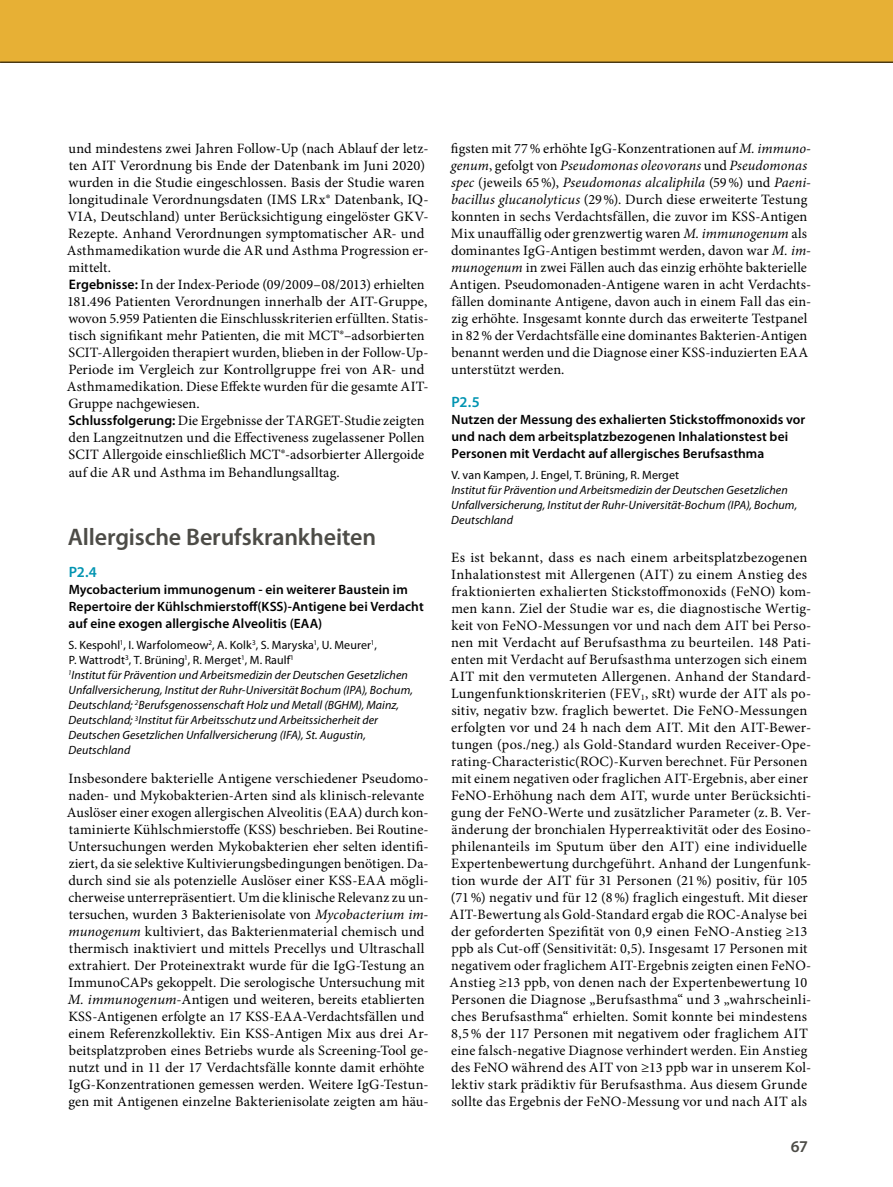
<style>
.page{position:relative;width:893px;height:1187px;background:#fff}
.page>*{position:absolute;margin:0;border:0;box-sizing:border-box;transform-origin:0 0}
.SectionHeading_1_Tit{font:600 24px "Myriad Pro";letter-spacing:-.005em;color:#4d4c47}
.t1{font:600 16.5px "Myriad Pro";color:#4d4c47}
.SectionHeading_2_1{font:600 15px "Myriad Pro";color:#0094b1}
.Para_x{font:14.25px/17px "Minion Pro";letter-spacing:.01em;color:#000}
.Para_SectionHeading{font:14.25px/17px "Minion Pro";letter-spacing:.005em;color:#000}
.SectionHeading_3_2{font:600 13.5px/17px "Myriad Pro";letter-spacing:.005em;color:#000}
.Para_Author_Appendix{font:italic 12px/15px "Myriad Pro";letter-spacing:.005em;color:#000}
.Para_Author_Kongress{font:12px/15px "Myriad Pro";letter-spacing:.01em;color:#000}
.s1{font-family:"Myriad Pro";font-weight:600;font-size:13.8px}
.s2{font-style:italic}
</style>
<div class="page">
<div style="left:0;top:0;width:893px;height:62px;background:#e7b035"></div>
<hr style="left:0;top:62px;width:893px;height:1px;background:#000">
<p class="Para_SectionHeading" style="left:67px;top:140px;width:363px">und mindestens zwei Jahren Follow-Up (nach Ablauf der letz&shy;ten AIT Verordnung bis Ende der Datenbank im Juni 2020) wurden in die Studie eingeschlossen. Basis der Studie waren longitudinale Verordnungsdaten (IMS LRx® Datenbank, IQ-VIA, Deutschland) unter Berücksichtigung eingelöster GKV-Rezepte. Anhand Verordnungen symptomatischer AR- und Asthmamedikation wurde die AR und Asthma Progression er&shy;mittelt.</p>
<p class="Para_SectionHeading" style="left:67px;top:276px;width:363px"><span class="s1">Ergebnisse:</span> In der Index-Periode (09/2009–08/2013) erhielten 181.496 Patienten Verordnungen innerhalb der AIT-Gruppe, wovon 5.959 Patienten die Einschlusskriterien erfüllten. Statis&shy;tisch signifikant mehr Patienten, die mit MCT®–adsorbierten SCIT-Allergoiden therapiert wurden, blieben in der Follow-Up-Periode im Vergleich zur Kontrollgruppe frei von AR- und Asthmamedikation. Diese Effekte wurden für die gesamte AIT-Gruppe nachgewiesen.</p>
<p class="Para_SectionHeading" style="left:68px;top:412px;width:358px;text-align:justify"><span class="s1">Schlussfolgerung:</span> Die Ergebnisse der TARGET-Studie zeigten den Langzeitnutzen und die Effectiveness zugelassener Pollen SCIT Allergoide einschließlich MCT®-adsorbierter Allergoide auf die AR und Asthma im Behandlungsalltag.</p>
<p class="SectionHeading_1_Tit" style="left:68px;top:521px;width:310px">Allergische Berufskrankheiten</p>
<p class="SectionHeading_2_1" style="left:69px;top:562px;width:30px">P2.4</p>
<p class="SectionHeading_3_2" style="left:69px;top:580px;width:357px">Mycobacterium immunogenum - ein weiterer Baustein im<br>Repertoire der Kühlschmierstoff(KSS)-Antigene bei Verdacht auf eine exogen allergische Alveolitis (EAA)</p>
<p class="Para_Author_Kongress" style="left:69px;top:637px;width:310px">S. Kespohl<sup>1</sup>, I. Warfolomeow<sup>2</sup>, A. Kolk<sup>3</sup>, S. Maryska<sup>1</sup>, U. Meurer<sup>1</sup>,<br>P. Wattrodt<sup>3</sup>, T. Brüning<sup>1</sup>, R. Merget<sup>1</sup>, M. Raulf<sup>1</sup></p>
<p class="Para_Author_Appendix" style="left:68px;top:667px;width:346px"><sup>1</sup>Institut für Prävention und Arbeitsmedizin der Deutschen Gesetzlichen Unfallversicherung, Institut der Ruhr-Universität Bochum (IPA), Bochum, Deutschland; <sup>2</sup>Berufsgenossenschaft Holz und Metall (BGHM), Mainz, Deutschland; <sup>3</sup>Institut für Arbeitsschutz und Arbeitssicherheit der Deutschen Gesetzlichen Unfallversicherung (IFA), St. Augustin, Deutschland</p>
<p class="Para_x" style="left:67px;top:769px;width:363px">Insbesondere bakterielle Antigene verschiedener Pseudomo&shy;naden- und Mykobakterien-Arten sind als klinisch-relevante Auslöser einer exogen allergischen Alveolitis (EAA) durch kon&shy;taminierte Kühlschmierstoffe (KSS) beschrieben. Bei Routine-Untersuchungen werden Mykobakterien eher selten identifi&shy;ziert, da sie selektive Kultivierungsbedingungen benötigen. Da&shy;durch sind sie als potenzielle Auslöser einer KSS-EAA mögli&shy;cherweise unterrepräsentiert. Um die klinische Relevanz zu un&shy;tersuchen, wurden 3 Bakterienisolate von <span class="s2">Mycobacterium im&shy;munogenum</span> kultiviert, das Bakterienmaterial chemisch und thermisch inaktiviert und mittels Precellys und Ultraschall extrahiert. Der Proteinextrakt wurde für die IgG-Testung an ImmunoCAPs gekoppelt. Die serologische Untersuchung mit <span class="s2">M. immunogenum</span>-Antigen und weiteren, bereits etablierten KSS-Antigenen erfolgte an 17 KSS-EAA-Verdachtsfällen und einem Referenzkollektiv. Ein KSS-Antigen Mix aus drei Ar&shy;beitsplatzproben eines Betriebs wurde als Screening-Tool ge&shy;nutzt und in 11 der 17 Verdachtsfälle konnte damit erhöhte IgG-Konzentrationen gemessen werden. Weitere IgG-Testun&shy;gen mit Antigenen einzelne Bakterienisolate zeigten am häu-</p>
<p class="Para_x" style="left:450px;top:140px;width:363px">figsten mit 77% erhöhte IgG-Konzentrationen auf <span class="s2">M. immuno&shy;genum</span>, gefolgt von <span class="s2">Pseudomonas oleovorans</span> und <span class="s2">Pseudomonas spec</span> (jeweils 65%), <span class="s2">Pseudomonas alcaliphila</span> (59%) und <span class="s2">Paeni&shy;bacillus glucanolyticus</span> (29%). Durch diese erweiterte Testung konnten in sechs Verdachtsfällen, die zuvor im KSS-Antigen Mix unauffällig oder grenzwertig waren <span class="s2">M. immunogenum</span> als dominantes IgG-Antigen bestimmt werden, davon war <span class="s2">M. im&shy;munogenum</span> in zwei Fällen auch das einzig erhöhte bakterielle Antigen. Pseudomonaden-Antigene waren in acht Verdachts&shy;fällen dominante Antigene, davon auch in einem Fall das ein&shy;zig erhöhte. Insgesamt konnte durch das erweiterte Testpanel in 82% der Verdachtsfälle eine dominantes Bakterien-Antigen benannt werden und die Diagnose einer KSS-induzierten EAA unterstützt werden.</p>
<p class="SectionHeading_2_1" style="left:451px;top:392px;width:30px">P2.5</p>
<p class="SectionHeading_3_2" style="left:451px;top:410px;width:355px">Nutzen der Messung des exhalierten Stickstoffmonoxids vor und nach dem arbeitsplatzbezogenen Inhalationstest bei<br>Personen mit Verdacht auf allergisches Berufsasthma</p>
<p class="Para_Author_Kongress" style="left:451px;top:467px;width:229px">V. van Kampen, J. Engel, T. Brüning, R. Merget</p>
<p class="Para_Author_Appendix" style="left:451px;top:482px;width:348px">Institut für Prävention und Arbeitsmedizin der Deutschen Gesetzlichen<br>Unfallversicherung, Institut der Ruhr-Universität-Bochum (IPA), Bochum,<br>Deutschland</p>
<p class="Para_x" style="left:450px;top:548px;width:363px">Es ist bekannt, dass es nach einem arbeitsplatzbezogenen Inhalationstest mit Allergenen (AIT) zu einem Anstieg des fraktionierten exhalierten Stickstoffmonoxids (FeNO) kom&shy;men kann. Ziel der Studie war es, die diagnostische Wertig&shy;keit von FeNO-Messungen vor und nach dem AIT bei Perso&shy;nen mit Verdacht auf Berufsasthma zu beurteilen. 148 Pati&shy;enten mit Verdacht auf Berufsasthma unterzogen sich einem AIT mit den vermuteten Allergenen. Anhand der Standard-Lungenfunktionskriterien (FEV<sub>1</sub>, sRt) wurde der AIT als po&shy;sitiv, negativ bzw. fraglich bewertet. Die FeNO-Messungen erfolgten vor und 24 h nach dem AIT. Mit den AIT-Bewer&shy;tungen (pos./neg.) als Gold-Standard wurden Receiver-Ope&shy;rating-Characteristic(ROC)-Kurven berechnet. Für Personen mit einem negativen oder fraglichen AIT-Ergebnis, aber einer FeNO-Erhöhung nach dem AIT, wurde unter Berücksichti&shy;gung der FeNO-Werte und zusätzlicher Parameter (z.B. Ver&shy;änderung der bronchialen Hyperreaktivität oder des Eosino&shy;philenanteils im Sputum über den AIT) eine individuelle Expertenbewertung durchgeführt. Anhand der Lungenfunk&shy;tion wurde der AIT für 31 Personen (21%) positiv, für 105 (71%) negativ und für 12 (8%) fraglich eingestuft. Mit dieser AIT-Bewertung als Gold-Standard ergab die ROC-Analyse bei der geforderten Spezifität von 0,9 einen FeNO-Anstieg ≥13 ppb als Cut-off (Sensitivität: 0,5). Insgesamt 17 Personen mit negativem oder fraglichem AIT-Ergebnis zeigten einen FeNO-Anstieg ≥13 ppb, von denen nach der Expertenbewertung 10<br>Personen die Diagnose „Berufsasthma“ und 3 „wahrscheinli&shy;ches Berufsasthma“ erhielten. Somit konnte bei mindestens 8,5% der 117 Personen mit negativem oder fraglichem AIT eine falsch-negative Diagnose verhindert werden. Ein Anstieg des FeNO während des AIT von ≥13 ppb war in unserem Kol&shy;lektiv stark prädiktiv für Berufsasthma. Aus diesem Grunde sollte das Ergebnis der FeNO-Messung vor und nach AIT als</p>
<p class="t1" style="left:791px;top:1135px;width:19px">67</p>
</div>
